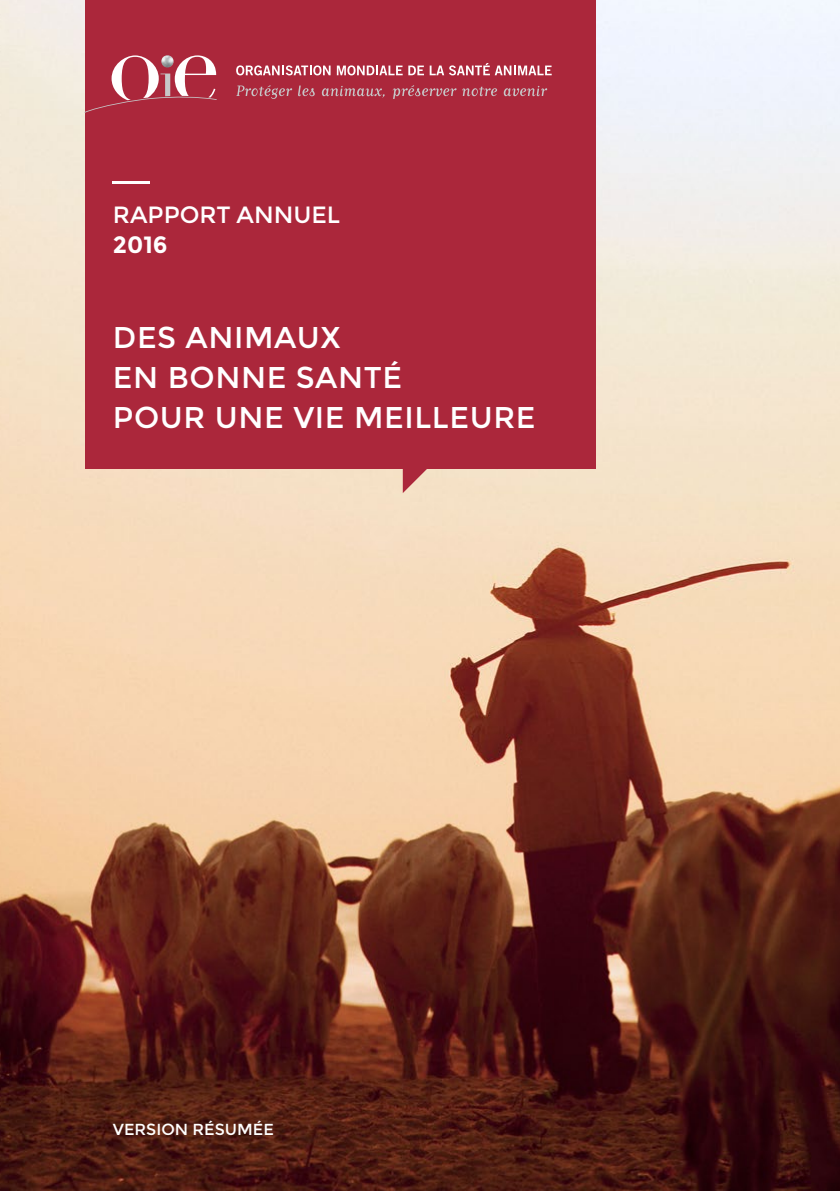
<style>
.page{position:relative;width:840px;height:1191px;background:#fff}
.page>*{position:absolute;margin:0;border:0;box-sizing:border-box;transform-origin:0 0}
.t1{font:30px/40px "Montserrat";letter-spacing:.02em;color:#fff}
.t2{font:23.6px "Montserrat";color:#fff}
.t3{font:700 23.6px "Montserrat";color:#fff}
.t4{font:16px "Montserrat";color:#fff}
</style>
<div class="page">
<img style="left:0;top:0;width:839px;height:1191px">
<div style="left:85px;top:0;width:510px;height:468px;background:#ab273b"></div>
<svg style="left:402px;top:468px;width:37px;height:25px"></svg>
<hr style="left:113px;top:182px;width:37px;height:2px;background:#fff">
<svg style="left:85px;top:55px;width:131px;height:58px"></svg>
<svg style="left:236px;top:65px;width:94px;height:10px"></svg>
<svg style="left:336px;top:65px;width:66px;height:10px"></svg>
<svg style="left:408px;top:63px;width:143px;height:12px"></svg>
<svg style="left:236px;top:85px;width:56px;height:14px"></svg>
<svg style="left:298px;top:86px;width:16px;height:10px"></svg>
<svg style="left:321px;top:86px;width:63px;height:12px"></svg>
<svg style="left:392px;top:85px;width:64px;height:14px"></svg>
<svg style="left:462px;top:87px;width:35px;height:9px"></svg>
<svg style="left:503px;top:86px;width:44px;height:10px"></svg>
<p class="t2" style="left:113px;top:201px;width:229px">RAPPORT ANNUEL</p>
<p class="t3" style="left:113px;top:230px;width:56px">2016</p>
<p class="t1" style="left:113px;top:318px;width:424px">DES ANIMAUX<br>EN BONNE SANTÉ<br>POUR UNE VIE MEILLEURE</p>
<p class="t4" style="left:113px;top:1119px;width:162px">VERSION RÉSUMÉE</p>
</div>
